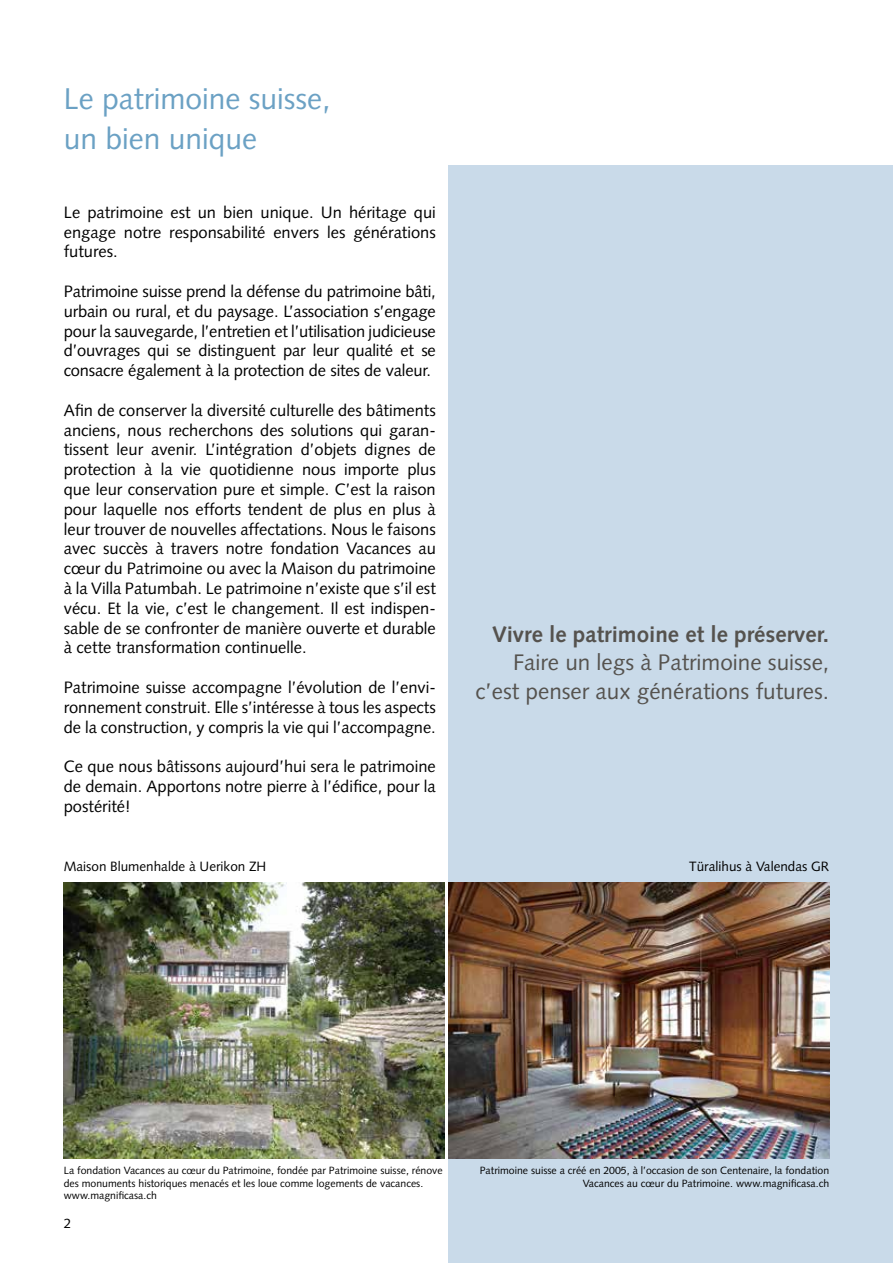
<style>
.page{position:relative;width:893px;height:1263px;background:#fff}
.page>*{position:absolute;margin:0;border:0;box-sizing:border-box;transform-origin:0 0}
.t1{font:30px/39.6px "Syntax";color:#6ba1c4}
.t2{font:22.5px/28.5px "Syntax";color:#55524e;text-align:right}
.t3{font:700 22.5px "Syntax";color:#55524e}
.t4{font:16.5px/19.8px "Syntax";color:#000;text-align:justify}
.t5{font:13.5px "Syntax";color:#000}
.t6{font:10.5px/12.6px "Syntax";color:#000}
</style>
<div class="page">
<div style="left:449px;top:166px;width:444px;height:1097px;background:#c9dae9"></div>
<img style="left:64px;top:882px;width:380px;height:277px">
<img style="left:449px;top:882px;width:380px;height:277px">
<h1 class="t1" style="left:64px;top:79px;width:268px">Le patrimoine suisse, un bien unique</h1>
<p class="t4" style="left:64px;top:202px;width:374px">Le patrimoine est un bien unique. Un héritage qui engage notre responsabilité envers les générations futures.</p>
<p class="t4" style="left:64px;top:281px;width:374px">Patrimoine suisse prend la défense du patrimoine bâti, urbain ou rural, et du paysage. L’association s’engage pour la sauvegarde, l’entretien et l’utilisation judicieuse d’ouvrages qui se distinguent par leur qualité et se consacre également à la protection de sites de valeur.</p>
<p class="t4" style="left:64px;top:400px;width:374px">Afin de conserver la diversité culturelle des bâtiments anciens, nous recherchons des solutions qui garan&shy;tissent leur avenir. L’intégration d’objets dignes de protection à la vie quotidienne nous importe plus que leur conservation pure et simple. C’est la raison pour laquelle nos efforts tendent de plus en plus à leur trouver de nouvelles affectations. Nous le faisons avec succès à travers notre fondation Vacances au cœur du Patrimoine ou avec la Maison du patrimoine à la Villa Patumbah. Le patrimoine n’existe que s’il est vécu. Et la vie, c’est le changement. Il est indispen&shy;sable de se confronter de manière ouverte et durable à cette transformation continuelle.</p>
<p class="t4" style="left:64px;top:677px;width:374px">Patrimoine suisse accompagne l’évolution de l’envi&shy;ronnement construit. Elle s’intéresse à tous les aspects de la construction, y compris la vie qui l’accompagne.</p>
<p class="t4" style="left:64px;top:757px;width:374px">Ce que nous bâtissons aujourd’hui sera le patrimoine de demain. Apportons notre pierre à l’édifice, pour la postérité!</p>
<p class="t5" style="left:64px;top:859px;width:204px">Maison Blumenhalde à Uerikon ZH</p>
<h2 class="t3" style="left:492px;top:621px;width:339px">Vivre le patrimoine et le préserver.</h2>
<h2 class="t2" style="left:476px;top:648px;width:355px">Faire un legs à Patrimoine suisse, c’est penser aux générations futures.</h2>
<p class="t5" style="left:689px;top:859px;width:141px">Türalihus à Valendas GR</p>
<p class="t6" style="left:64px;top:1164px;width:380px">La fondation Vacances au cœur du Patrimoine, fondée par Patrimoine suisse, rénove des monuments historiques menacés et les loue comme logements de vacances. www.magnificasa.ch</p>
<p class="t6" style="left:480px;top:1164px;width:351px;text-align:right">Patrimoine suisse a créé en 2005, à l’occasion de son Centenaire, la fondation<br>Vacances au cœur du Patrimoine. www.magnificasa.ch</p>
<p class="t5" style="left:64px;top:1215px;width:9px">2</p>
</div>
